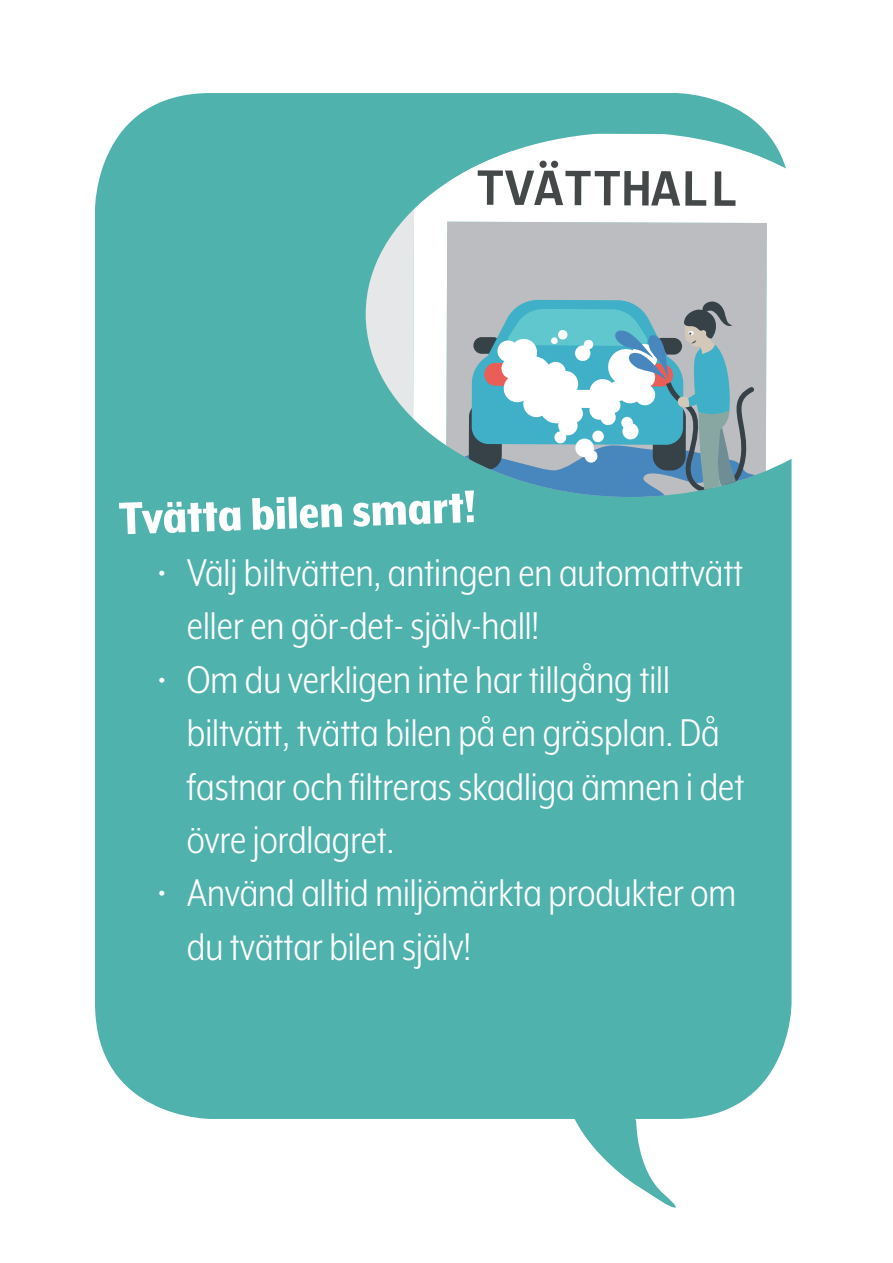
<style>
.page{position:relative;width:893px;height:1263px;background:#fff}
.page>*{position:absolute;margin:0;border:0;box-sizing:border-box;transform-origin:0 0}
.t1{font:700 53.85px "Consolas";letter-spacing:-.005em;color:#454849}
.t2{font:800 52.65px "Mr Eaves XL Mod Nar OT";color:#fff}
.t3{font:44.55px/53.4px "Mr Eaves XL Mod Nar OT";color:#fff}
</style>
<div class="page">
<div style="left:95px;top:93px;width:696px;height:1026px;background:#4fb2ad;border-radius:116px"></div>
<svg style="left:574px;top:1118px;width:116px;height:90px"></svg>
<svg style="left:365px;top:210px;width:48px;height:209px"></svg>
<svg style="left:413px;top:134px;width:379px;height:363px;fill:#bcbdc0"></svg>
<div style="left:447px;top:150px;width:320px;height:65px;background:#fff"></div>
<svg style="left:455px;top:300px;width:307px;height:197px;background:#85b3bf"></svg>
<p class="t1" style="left:476px;top:153px;width:265px">TVÄTTHALL</p>
<p class="t2" style="left:118px;top:492px;width:358px;rotate:-2deg">Tvätta bilen smart!</p>
<p class="t3" style="left:187px;top:546px;width:558px;text-indent:-29px">• Välj biltvätten, antingen en automattvätt eller en gör-det- själv-hall!</p>
<p class="t3" style="left:187px;top:652px;width:559px;text-indent:-29px">• Om du verkligen inte har tillgång till biltvätt, tvätta bilen på en gräsplan. Då fastnar och filtreras skadliga ämnen i det övre jordlagret.</p>
<p class="t3" style="left:187px;top:866px;width:551px;text-indent:-29px">• Använd alltid miljömärkta produkter om du tvättar bilen själv!</p>
</div>
